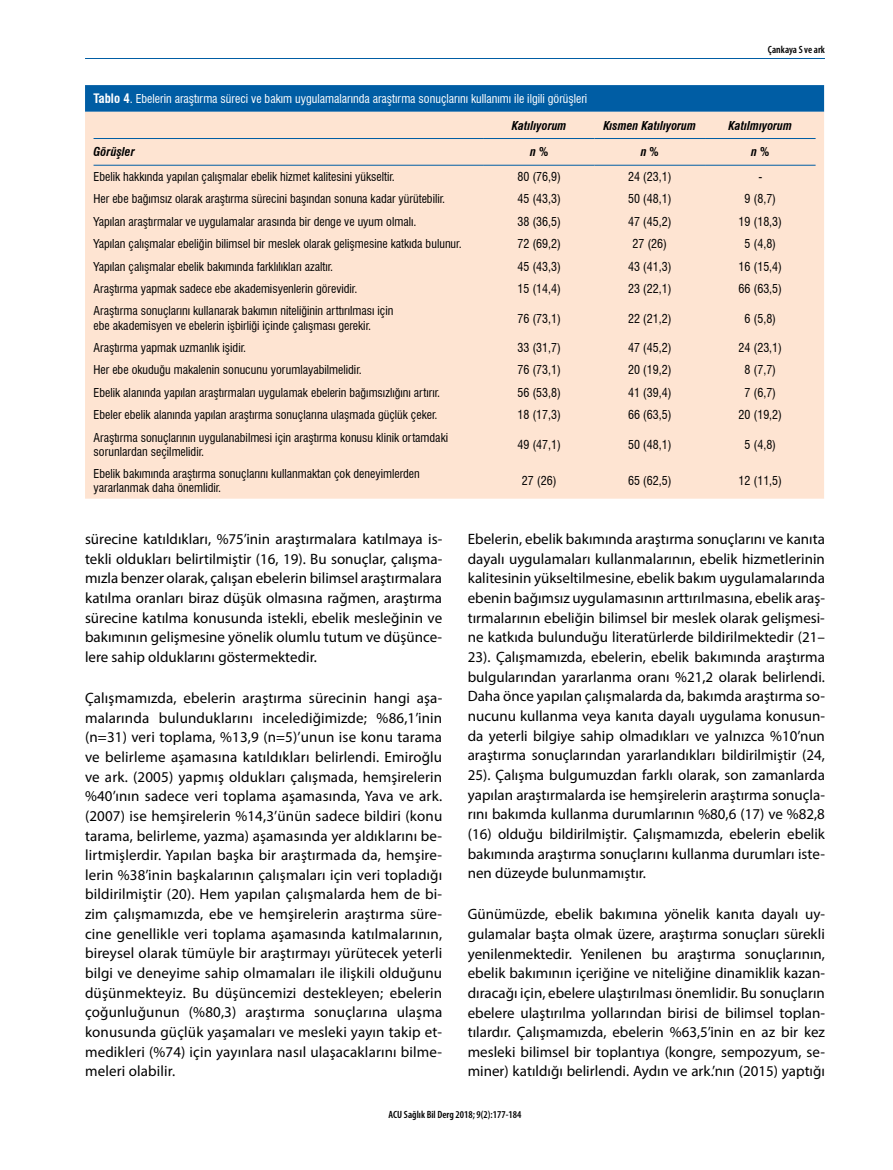
<style>
.page{position:relative;width:893px;height:1170px;background:#fff}
.page>*{position:absolute;margin:0;border:0;box-sizing:border-box;transform-origin:0 0}
.t1{font:15px/19.6px "Myriad Pro";color:#000;text-align:justify}
.t2{font:condensed 12px/14.4px "Swiss 721 BT";color:#000}
.t3{font:condensed 12px "Swiss 721 BT";color:#fff}
.t4{font:italic 700 condensed 12px "Swiss 721 BT";color:#000}
.t5{font:600 condensed 10.5px "Myriad Pro";color:#000}
.s1{font-weight:700;font-size:12.75px}
</style>
<div class="page">
<hr style="left:85px;top:58px;width:740px;height:1px;background:#005da4">
<svg style="left:85px;top:85px;width:739px;height:27px;background:#045fa5"></svg>
<div style="left:85px;top:112px;width:739px;height:386px;background:#fee4d2"></div>
<hr style="left:94px;top:138px;width:390px;height:1px;background:#005da4">
<hr style="left:484px;top:138px;width:110px;height:1px;background:#005da4">
<hr style="left:594px;top:138px;width:111px;height:1px;background:#005da4">
<hr style="left:705px;top:138px;width:111px;height:1px;background:#005da4">
<hr style="left:94px;top:165px;width:390px;height:1px;background:#005da4">
<hr style="left:484px;top:165px;width:110px;height:1px;background:#005da4">
<hr style="left:594px;top:165px;width:111px;height:1px;background:#005da4">
<hr style="left:705px;top:165px;width:111px;height:1px;background:#005da4">
<p class="t5" style="left:768px;top:44px;width:58px">Çankaya S ve ark</p>
<p class="t3" style="left:94px;top:92px;width:495px"><span class="s1">Tablo 4</span>. Ebelerin araştırma süreci ve bakım uygulamalarında araştırma sonuçlarını kullanımı ile ilgili görüşleri</p>
<p class="t4" style="left:512px;top:118px;width:56px">Katılıyorum</p>
<p class="t4" style="left:603px;top:118px;width:94px">Kısmen Katılıyorum</p>
<p class="t4" style="left:728px;top:118px;width:65px">Katılmıyorum</p>
<p class="t4" style="left:94px;top:145px;width:43px">Görüşler</p>
<p class="t4" style="left:530px;top:145px;width:20px">n %</p>
<p class="t4" style="left:641px;top:145px;width:20px">n %</p>
<p class="t4" style="left:751px;top:145px;width:20px">n %</p>
<p class="t2" style="left:94px;top:169px;width:303px">Ebelik hakkında yapılan çalışmalar ebelik hizmet kalitesini yükseltir.</p>
<p class="t2" style="left:517px;top:169px;width:45px">80 (76,9)</p>
<p class="t2" style="left:628px;top:169px;width:45px">24 (23,1)</p>
<p class="t2" style="left:758px;top:169px;width:5px">-</p>
<p class="t2" style="left:94px;top:192px;width:353px">Her ebe bağımsız olarak araştırma sürecini başından sonuna kadar yürütebilir.</p>
<p class="t2" style="left:517px;top:192px;width:45px">45 (43,3)</p>
<p class="t2" style="left:628px;top:192px;width:45px">50 (48,1)</p>
<p class="t2" style="left:744px;top:192px;width:33px">9 (8,7)</p>
<p class="t2" style="left:94px;top:214px;width:324px">Yapılan araştırmalar ve uygulamalar arasında bir denge ve uyum olmalı.</p>
<p class="t2" style="left:517px;top:214px;width:45px">38 (36,5)</p>
<p class="t2" style="left:628px;top:214px;width:45px">47 (45,2)</p>
<p class="t2" style="left:739px;top:214px;width:45px">19 (18,3)</p>
<p class="t2" style="left:94px;top:237px;width:370px">Yapılan çalışmalar ebeliğin bilimsel bir meslek olarak gelişmesine katkıda bulunur.</p>
<p class="t2" style="left:517px;top:237px;width:45px">72 (69,2)</p>
<p class="t2" style="left:632px;top:237px;width:36px">27 (26)</p>
<p class="t2" style="left:744px;top:237px;width:33px">5 (4,8)</p>
<p class="t2" style="left:94px;top:259px;width:241px">Yapılan çalışmalar ebelik bakımında farklılıkları azaltır.</p>
<p class="t2" style="left:517px;top:259px;width:45px">45 (43,3)</p>
<p class="t2" style="left:628px;top:259px;width:45px">43 (41,3)</p>
<p class="t2" style="left:739px;top:259px;width:45px">16 (15,4)</p>
<p class="t2" style="left:94px;top:282px;width:265px">Araştırma yapmak sadece ebe akademisyenlerin görevidir.</p>
<p class="t2" style="left:517px;top:282px;width:45px">15 (14,4)</p>
<p class="t2" style="left:628px;top:282px;width:45px">23 (22,1)</p>
<p class="t2" style="left:739px;top:282px;width:45px">66 (63,5)</p>
<p class="t2" style="left:94px;top:304px;width:301px">Araştırma sonuçlarını kullanarak bakımın niteliğinin arttırılması için ebe akademisyen ve ebelerin işbirliği içinde çalışması gerekir.</p>
<p class="t2" style="left:517px;top:311px;width:45px">76 (73,1)</p>
<p class="t2" style="left:628px;top:311px;width:45px">22 (21,2)</p>
<p class="t2" style="left:744px;top:311px;width:33px">6 (5,8)</p>
<p class="t2" style="left:94px;top:340px;width:154px">Araştırma yapmak uzmanlık işidir.</p>
<p class="t2" style="left:517px;top:340px;width:45px">33 (31,7)</p>
<p class="t2" style="left:628px;top:340px;width:45px">47 (45,2)</p>
<p class="t2" style="left:739px;top:340px;width:45px">24 (23,1)</p>
<p class="t2" style="left:94px;top:363px;width:270px">Her ebe okuduğu makalenin sonucunu yorumlayabilmelidir.</p>
<p class="t2" style="left:517px;top:363px;width:45px">76 (73,1)</p>
<p class="t2" style="left:628px;top:363px;width:45px">20 (19,2)</p>
<p class="t2" style="left:744px;top:363px;width:33px">8 (7,7)</p>
<p class="t2" style="left:94px;top:385px;width:348px">Ebelik alanında yapılan araştırmaları uygulamak ebelerin bağımsızlığını artırır.</p>
<p class="t2" style="left:517px;top:385px;width:45px">56 (53,8)</p>
<p class="t2" style="left:628px;top:385px;width:45px">41 (39,4)</p>
<p class="t2" style="left:744px;top:385px;width:33px">7 (6,7)</p>
<p class="t2" style="left:94px;top:408px;width:345px">Ebeler ebelik alanında yapılan araştırma sonuçlarına ulaşmada güçlük çeker.</p>
<p class="t2" style="left:517px;top:408px;width:45px">18 (17,3)</p>
<p class="t2" style="left:628px;top:408px;width:45px">66 (63,5)</p>
<p class="t2" style="left:739px;top:408px;width:45px">20 (19,2)</p>
<p class="t2" style="left:94px;top:430px;width:356px">Araştırma sonuçlarının uygulanabilmesi için araştırma konusu klinik ortamdaki sorunlardan seçilmelidir.</p>
<p class="t2" style="left:517px;top:437px;width:45px">49 (47,1)</p>
<p class="t2" style="left:628px;top:437px;width:45px">50 (48,1)</p>
<p class="t2" style="left:744px;top:437px;width:33px">5 (4,8)</p>
<p class="t2" style="left:94px;top:466px;width:328px">Ebelik bakımında araştırma sonuçlarını kullanmaktan çok deneyimlerden yararlanmak daha önemlidir.</p>
<p class="t2" style="left:522px;top:473px;width:36px">27 (26)</p>
<p class="t2" style="left:628px;top:473px;width:45px">65 (62,5)</p>
<p class="t2" style="left:739px;top:473px;width:45px">12 (11,5)</p>
<p class="t1" style="left:85px;top:529px;width:359px">sürecine katıldıkları, %75’inin araştırmalara katılmaya is&shy;tekli oldukları belirtilmiştir (16, 19). Bu sonuçlar, çalışma&shy;mızla benzer olarak, çalışan ebelerin bilimsel araştırmalara katılma oranları biraz düşük olmasına rağmen, araştırma sürecine katılma konusunda istekli, ebelik mesleğinin ve bakımının gelişmesine yönelik olumlu tutum ve düşünce&shy;lere sahip olduklarını göstermektedir.</p>
<p class="t1" style="left:85px;top:687px;width:359px">Çalışmamızda, ebelerin araştırma sürecinin hangi aşa&shy;malarında bulunduklarını incelediğimizde; %86,1’inin (n=31) veri toplama, %13,9 (n=5)’unun ise konu tarama ve belirleme aşamasına katıldıkları belirlendi. Emiroğlu ve ark. (2005) yapmış oldukları çalışmada, hemşirelerin %40’ının sadece veri toplama aşamasında, Yava ve ark. (2007) ise hemşirelerin %14,3’ünün sadece bildiri (konu tarama, belirleme, yazma) aşamasında yer aldıklarını be&shy;lirtmişlerdir. Yapılan başka bir araştırmada da, hemşire&shy;lerin %38’inin başkalarının çalışmaları için veri topladığı bildirilmiştir (20). Hem yapılan çalışmalarda hem de bi&shy;zim çalışmamızda, ebe ve hemşirelerin araştırma süre&shy;cine genellikle veri toplama aşamasında katılmalarının, bireysel olarak tümüyle bir araştırmayı yürütecek yeterli bilgi ve deneyime sahip olmamaları ile ilişkili olduğunu düşünmekteyiz. Bu düşüncemizi destekleyen; ebelerin çoğunluğunun (%80,3) araştırma sonuçlarına ulaşma konusunda güçlük yaşamaları ve mesleki yayın takip et&shy;medikleri (%74) için yayınlara nasıl ulaşacaklarını bilme&shy;meleri olabilir.</p>
<p class="t1" style="left:468px;top:529px;width:359px">Ebelerin, ebelik bakımında araştırma sonuçlarını ve kanıta dayalı uygulamaları kullanmalarının, ebelik hizmetlerinin kalitesinin yükseltilmesine, ebelik bakım uygulamalarında ebenin bağımsız uygulamasının arttırılmasına, ebelik araş&shy;tırmalarının ebeliğin bilimsel bir meslek olarak gelişmesi&shy;ne katkıda bulunduğu literatürlerde bildirilmektedir (21– 23). Çalışmamızda, ebelerin, ebelik bakımında araştırma bulgularından yararlanma oranı %21,2 olarak belirlendi.<br>Daha önce yapılan çalışmalarda da, bakımda araştırma so&shy;nucunu kullanma veya kanıta dayalı uygulama konusun&shy;da yeterli bilgiye sahip olmadıkları ve yalnızca %10’nun araştırma sonuçlarından yararlandıkları bildirilmiştir (24, 25). Çalışma bulgumuzdan farklı olarak, son zamanlarda yapılan araştırmalarda ise hemşirelerin araştırma sonuçla&shy;rını bakımda kullanma durumlarının %80,6 (17) ve %82,8 (16) olduğu bildirilmiştir. Çalışmamızda, ebelerin ebelik bakımında araştırma sonuçlarını kullanma durumları iste&shy;nen düzeyde bulunmamıştır.</p>
<p class="t1" style="left:468px;top:904px;width:359px">Günümüzde, ebelik bakımına yönelik kanıta dayalı uy&shy;gulamalar başta olmak üzere, araştırma sonuçları sürekli yenilenmektedir. Yenilenen bu araştırma sonuçlarının, ebelik bakımının içeriğine ve niteliğine dinamiklik kazan&shy;dıracağı için, ebelere ulaştırılması önemlidir. Bu sonuçların ebelere ulaştırılma yollarından birisi de bilimsel toplan&shy;tılardır. Çalışmamızda, ebelerin %63,5’inin en az bir kez mesleki bilimsel bir toplantıya (kongre, sempozyum, se&shy;miner) katıldığı belirlendi. Aydın ve ark.’nın (2015) yaptığı</p>
<p class="t5" style="left:389px;top:1108px;width:134px">ACU Sağlık Bil Derg 2018; 9(2):177-184</p>
</div>
